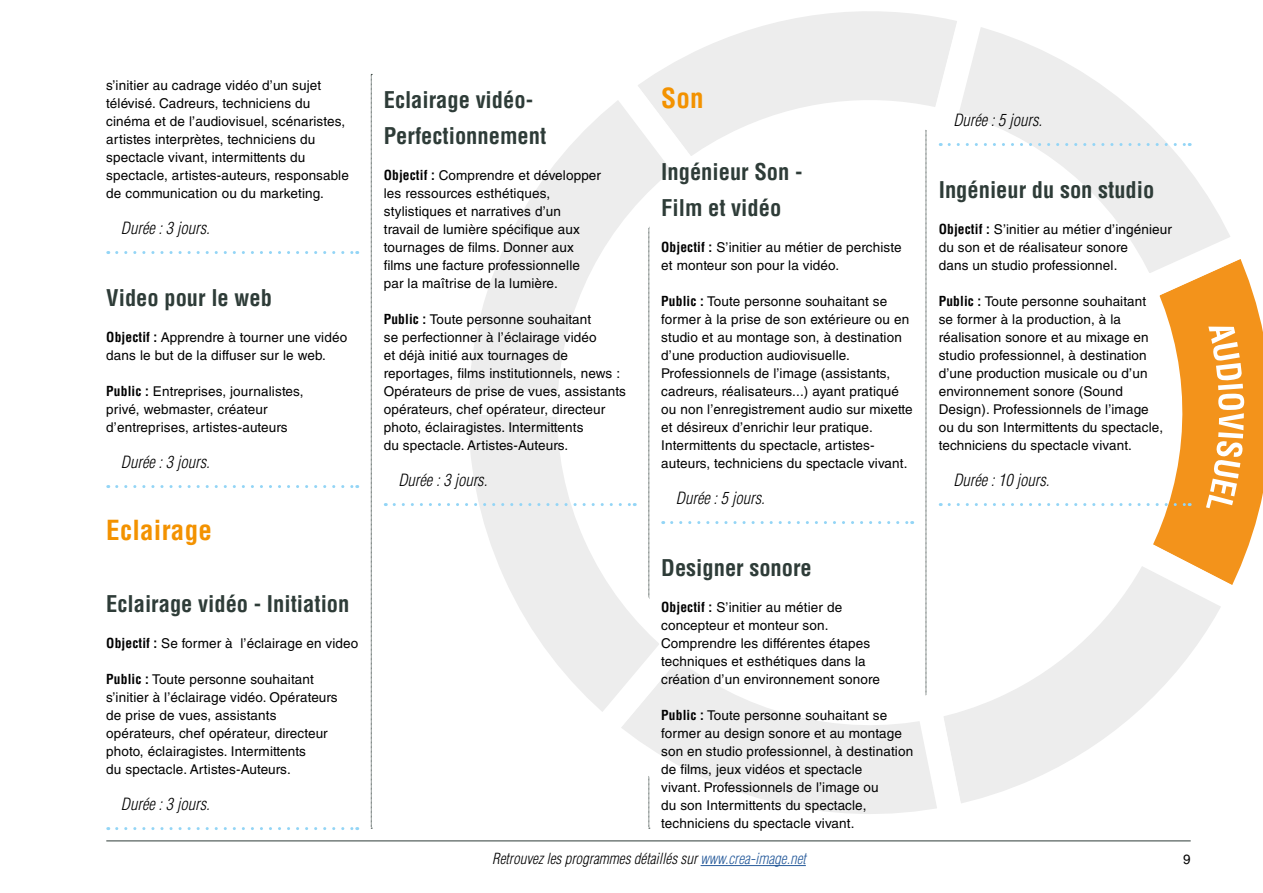
<style>
.page{position:relative;width:1263px;height:893px;background:#fff}
.page>*{position:absolute;margin:0;border:0;box-sizing:border-box;transform-origin:0 0}
.t1{font:700 condensed 27px "Helvetica LT Std";letter-spacing:.01em;color:#f39200}
.t2{font:700 condensed 22.5px/36px "Helvetica LT Std";color:#2e3c38}
.t3{font:italic 300 condensed 16.5px "Helvetica LT Std";color:#000}
.t4{font:italic 300 condensed 15px "Helvetica LT Std";color:#000}
.t5{font:13.5px/18px "Helvetica LT Std";letter-spacing:.01em;color:#000}
.s1{font-weight:700;font-stretch:condensed}
.s2{color:#275b9b}
</style>
<div class="page">
<hr style="left:106px;top:841px;width:1085px;height:1px;background:#2e3c38">
<svg style="left:371px;top:74px;width:1px;height:755px"></svg>
<svg style="left:926px;top:321px;width:1px;height:197px"></svg>
<hr style="left:700px;top:865px;width:106px;height:1px;background:#275b9b">
<svg style="left:701px;top:11px;width:214px;height:126px"></svg>
<svg style="left:915px;top:14px;width:315px;height:307px"></svg>
<svg style="left:913px;top:518px;width:278px;height:324px"></svg>
<svg style="left:570px;top:609px;width:409px;height:233px"></svg>
<svg style="left:470px;top:49px;width:252px;height:329px"></svg>
<svg style="left:468px;top:378px;width:242px;height:385px"></svg>
<svg style="left:766px;top:749px;width:37px;height:30px"></svg>
<div style="left:524px;top:223px;width:45px;height:57px;background:#ededed"></div>
<div style="left:759px;top:43px;width:63px;height:35px;background:#ededed"></div>
<svg style="left:117px;top:251px;width:241px;height:3px"></svg>
<svg style="left:117px;top:485px;width:241px;height:3px"></svg>
<svg style="left:117px;top:827px;width:241px;height:3px"></svg>
<svg style="left:394px;top:459px;width:241px;height:204px"></svg>
<svg style="left:672px;top:521px;width:241px;height:3px"></svg>
<svg style="left:949px;top:62px;width:241px;height:167px"></svg>
<svg style="left:949px;top:243px;width:314px;height:528px"></svg>
<p class="t5" style="left:106px;top:76px;width:244px">s’initier au cadrage vidéo d’un sujet télévisé. Cadreurs, techniciens du cinéma et de l’audiovisuel, scénaristes, artistes interprètes, techniciens du spectacle vivant, intermittents du spectacle, artistes-auteurs, responsable de communication ou du marketing.</p>
<p class="t3" style="left:121px;top:218px;width:90px">Durée : 3 jours.</p>
<h2 class="t2" style="left:106px;top:280px;width:167px">Video pour le web</h2>
<p class="t5" style="left:106px;top:328px;width:242px"><span class="s1">Objectif :</span> Apprendre à tourner une vidéo dans le but de la diffuser sur le web.</p>
<p class="t5" style="left:106px;top:382px;width:199px"><span class="s1">Public :</span> Entreprises, journalistes, privé, webmaster, créateur d’entreprises, artistes-auteurs</p>
<p class="t3" style="left:121px;top:452px;width:90px">Durée : 3 jours.</p>
<h1 class="t1" style="left:106px;top:513px;width:107px">Eclairage</h1>
<h2 class="t2" style="left:106px;top:586px;width:245px">Eclairage vidéo - Initiation</h2>
<p class="t5" style="left:106px;top:634px;width:253px"><span class="s1">Objectif :</span> Se former à l’éclairage en video</p>
<p class="t5" style="left:106px;top:670px;width:233px"><span class="s1">Public :</span> Toute personne souhaitant s’initier à l’éclairage vidéo. Opérateurs de prise de vues, assistants opérateurs, chef opérateur, directeur photo, éclairagistes. Intermittents<br>du spectacle. Artistes-Auteurs.</p>
<p class="t3" style="left:121px;top:794px;width:90px">Durée : 3 jours.</p>
<h2 class="t2" style="left:384px;top:82px;width:164px">Eclairage vidéo-<br>Perfectionnement</h2>
<p class="t5" style="left:384px;top:166px;width:219px"><span class="s1">Objectif :</span> Comprendre et développer les ressources esthétiques, stylistiques et narratives d’un<br>travail de lumière spécifique aux tournages de films. Donner aux films une facture professionnelle par la maîtrise de la lumière.</p>
<p class="t5" style="left:384px;top:310px;width:244px"><span class="s1">Public :</span> Toute personne souhaitant<br>se perfectionner à l’éclairage vidéo<br>et déjà initié aux tournages de reportages, films institutionnels, news :<br>Opérateurs de prise de vues, assistants opérateurs, chef opérateur, directeur photo, éclairagistes. Intermittents<br>du spectacle. Artistes-Auteurs.</p>
<p class="t3" style="left:398px;top:470px;width:90px">Durée : 3 jours.</p>
<h1 class="t1" style="left:661px;top:81px;width:44px">Son</h1>
<h2 class="t2" style="left:661px;top:154px;width:143px">Ingénieur Son -<br>Film et vidéo</h2>
<p class="t5" style="left:661px;top:238px;width:242px"><span class="s1">Objectif :</span> S’initier au métier de perchiste et monteur son pour la vidéo.</p>
<p class="t5" style="left:661px;top:292px;width:253px"><span class="s1">Public :</span> Toute personne souhaitant se former à la prise de son extérieure ou en studio et au montage son, à destination d’une production audiovisuelle.<br>Professionnels de l’image (assistants, cadreurs, réalisateurs...) ayant pratiqué ou non l’enregistrement audio sur mixette et désireux d’enrichir leur pratique.<br>Intermittents du spectacle, artistes&shy;auteurs, techniciens du spectacle vivant.</p>
<p class="t3" style="left:676px;top:488px;width:90px">Durée : 5 jours.</p>
<h2 class="t2" style="left:661px;top:550px;width:152px">Designer sonore</h2>
<p class="t5" style="left:661px;top:598px;width:220px"><span class="s1">Objectif :</span> S’initier au métier de concepteur et monteur son.<br>Comprendre les différentes étapes techniques et esthétiques dans la création d’un environnement sonore</p>
<p class="t5" style="left:661px;top:706px;width:253px"><span class="s1">Public :</span> Toute personne souhaitant se former au design sonore et au montage son en studio professionnel, à destination de films, jeux vidéos et spectacle<br>vivant. Professionnels de l’image ou<br>du son Intermittents du spectacle, techniciens du spectacle vivant.</p>
<p class="t3" style="left:953px;top:110px;width:90px">Durée : 5 jours.</p>
<h2 class="t2" style="left:939px;top:172px;width:217px">Ingénieur du son studio</h2>
<p class="t5" style="left:939px;top:220px;width:235px"><span class="s1">Objectif :</span> S’initier au métier d’ingénieur du son et de réalisateur sonore<br>dans un studio professionnel.</p>
<p class="t5" style="left:939px;top:292px;width:226px"><span class="s1">Public :</span> Toute personne souhaitant se former à la production, à la réalisation sonore et au mixage en studio professionnel, à destination d’une production musicale ou d’un environnement sonore (Sound Design). Professionnels de l’image ou du son Intermittents du spectacle, techniciens du spectacle vivant.</p>
<p class="t3" style="left:953px;top:470px;width:98px">Durée : 10 jours.</p>
<p class="t4" style="left:492px;top:849px;width:315px">Retrouvez les programmes détaillés sur <span class="s2">www.crea-image.net</span></p>
<p class="t5" style="left:1183px;top:850px;width:9px">9</p>
</div>
